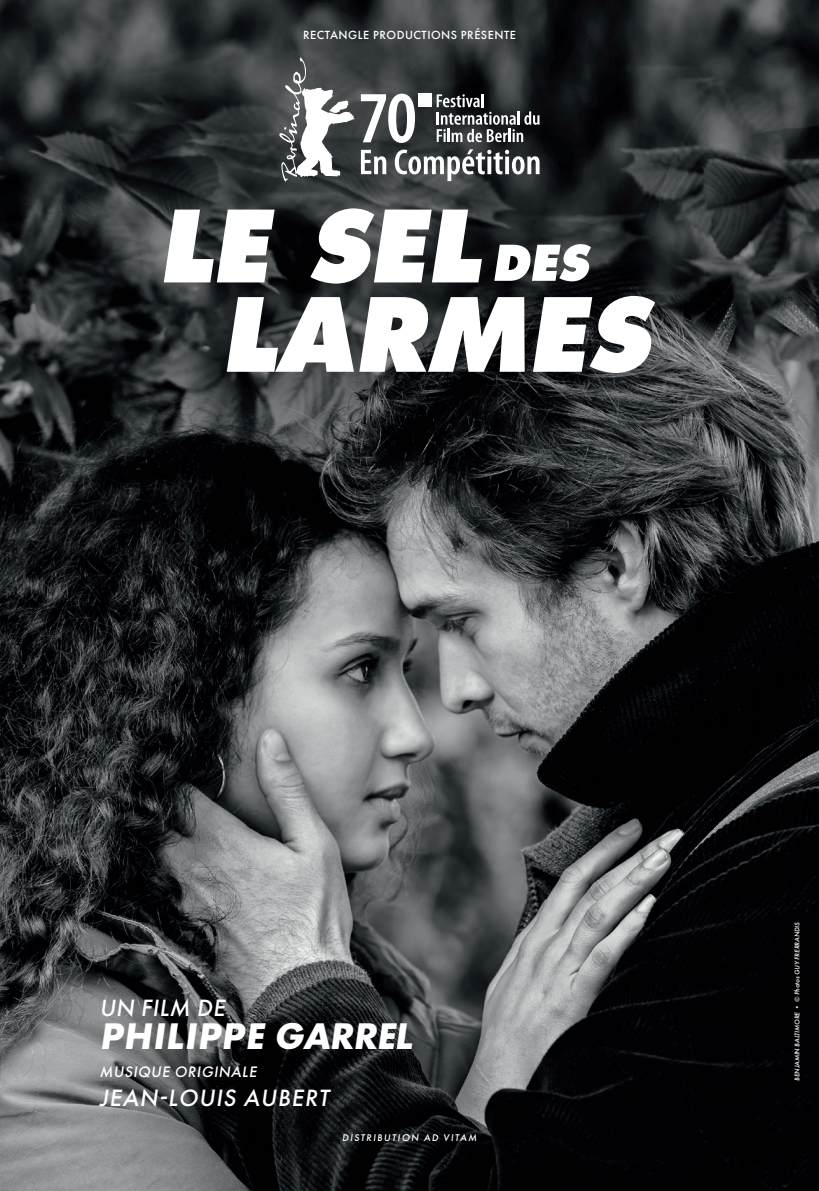
<style>
.page{position:relative;width:819px;height:1191px;background:#fff}
.page>*{position:absolute;margin:0;border:0;box-sizing:border-box;transform-origin:0 0}
.t1{font:700 38.5px "Futura PT";color:#fff}
.t2{font:500 24.5px "Futura PT";color:#fff}
.t3{font:500 15.75px "Futura PT";color:#fff}
.t4{font:500 12.25px "Futura PT";letter-spacing:.04em;color:#fff}
.t5{font:italic 500 10.15px "Futura PT";letter-spacing:.14em;color:#fff}
.t6{font:italic 500 7px "Futura PT";color:#fff}
</style>
<div class="page">
<img style="left:0;top:0;width:819px;height:1191px">
<svg style="left:227px;top:296px;width:428px;height:77px"></svg>
<svg style="left:164px;top:208px;width:318px;height:75px"></svg>
<svg style="left:494px;top:244px;width:97px;height:37px"></svg>
<svg style="left:279px;top:57px;width:75px;height:125px"></svg>
<div style="left:418px;top:94px;width:14px;height:13px;background:#fff"></div>
<svg style="left:361px;top:94px;width:54px;height:49px"></svg>
<svg style="left:436px;top:94px;width:103px;height:48px"></svg>
<svg style="left:361px;top:150px;width:25px;height:24px"></svg>
<svg style="left:395px;top:149px;width:144px;height:32px"></svg>
<h3 class="t4" style="left:303px;top:28px;width:214px">RECTANGLE PRODUCTIONS PRÉSENTE</h3>
<h2 class="t2" style="left:99px;top:993px;width:131px">UN FILM DE</h2>
<h1 class="t1" style="left:99px;top:1011px;width:321px">PHILIPPE GARREL</h1>
<h3 class="t3" style="left:99px;top:1062px;width:161px">MUSIQUE ORIGINALE</h3>
<h2 class="t2" style="left:99px;top:1083px;width:235px">JEAN-LOUIS AUBERT</h2>
<h3 class="t5" style="left:342px;top:1131px;width:136px">DISTRIBUTION AD VITAM</h3>
<p class="t6" style="left:792px;top:1080px;width:160px;rotate:-90deg">BENJAMIN BALTIMORE • © Photos GUY FRERRANDIS</p>
</div>
